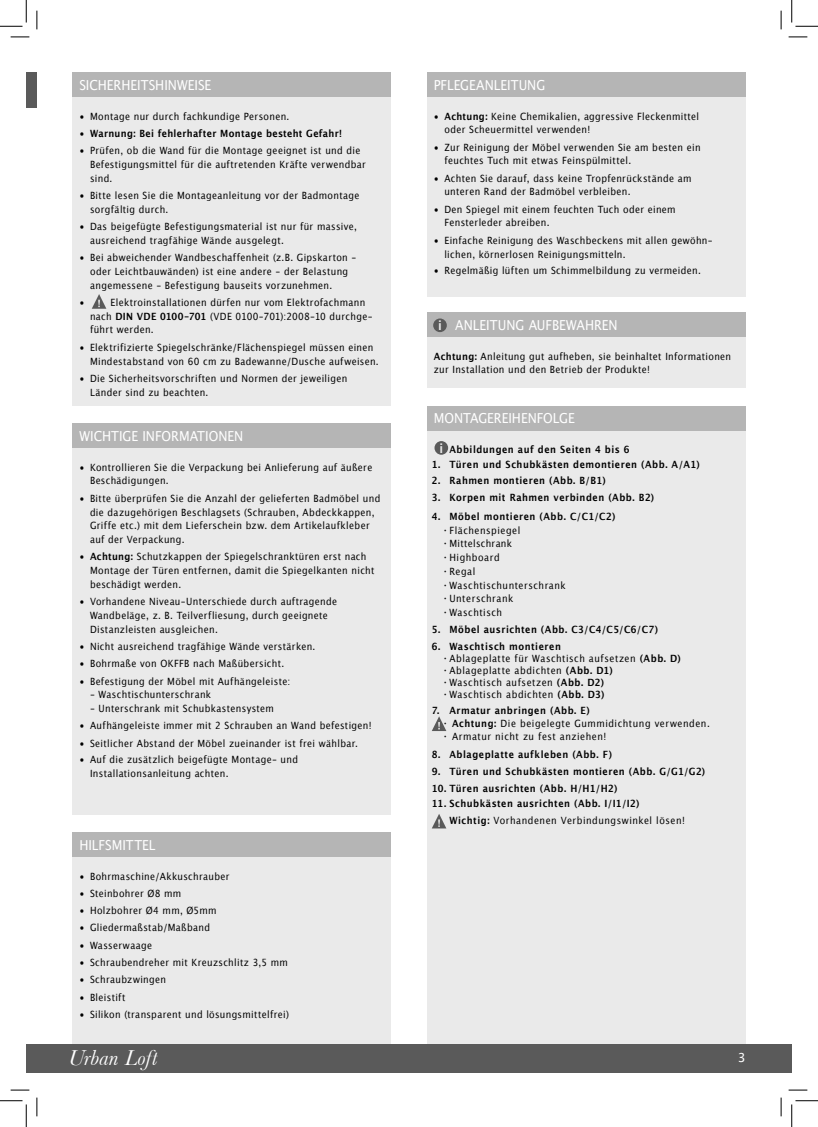
<style>
.page{position:relative;width:818px;height:1127px;background:#fff}
.page>*{position:absolute;margin:0;border:0;box-sizing:border-box;transform-origin:0 0}
.t1{font:italic 22.5px "Baskerville";letter-spacing:-.015em;color:#fff}
.t2{font:italic 22.5px "Baskerville";letter-spacing:.005em;color:#fff}
.Subheadline_1{font:13.75px "Lucida Grande";letter-spacing:-.005em;color:#fff;scale:.9 1}
.t3{font:700 12.88px "Lucida Grande";color:#eaeaea;scale:.9 1}
.t4{font:12.5px "Lucida Grande";color:#fff}
.Fließtext{font:10px/13.8px "Lucida Grande";letter-spacing:.04em;color:#000;scale:.9 1}
.Fließtext-2{font:700 10px "Lucida Grande";letter-spacing:.055em;color:#000;scale:.9 1}
.Fließtext-3{font:10px/12.5px "Lucida Grande";letter-spacing:.06em;color:#000;scale:.9 1}
.Fließtext-4{font:700 10px "Lucida Grande";letter-spacing:.035em;color:#000;scale:.9 1}
.s1{font-weight:400}
.s2{font-weight:700}
</style>
<div class="page">
<div style="left:26px;top:72px;width:11px;height:36px;background:#5a5a5a"></div>
<div style="left:72px;top:832px;width:319px;height:225px;background:#eaeaea"></div>
<div style="left:427px;top:420px;width:319px;height:634px;background:#eaeaea"></div>
<div style="left:72px;top:832px;width:319px;height:25px;background:#b5b5b5"></div>
<div style="left:72px;top:423px;width:319px;height:391px;background:#eaeaea"></div>
<div style="left:72px;top:72px;width:319px;height:333px;background:#eaeaea"></div>
<div style="left:72px;top:72px;width:319px;height:25px;background:#b5b5b5"></div>
<div style="left:427px;top:405px;width:319px;height:25px;background:#b5b5b5"></div>
<div style="left:434px;top:441px;width:14px;height:13px;background:#5a5a5a;border-radius:50%"></div>
<svg style="left:92px;top:294px;width:14px;height:15px"></svg>
<div style="left:427px;top:72px;width:319px;height:225px;background:#eaeaea"></div>
<div style="left:427px;top:312px;width:319px;height:76px;background:#eaeaea"></div>
<div style="left:427px;top:312px;width:319px;height:25px;background:#b5b5b5"></div>
<div style="left:433px;top:318px;width:14px;height:14px;background:#5a5a5a;border-radius:50%"></div>
<div style="left:427px;top:72px;width:319px;height:25px;background:#b5b5b5"></div>
<div style="left:72px;top:423px;width:319px;height:25px;background:#b5b5b5"></div>
<div style="left:26px;top:1043px;width:766px;height:29px;background:#5a5a5a"></div>
<svg style="left:432px;top:814px;width:14px;height:14px"></svg>
<svg style="left:432px;top:716px;width:14px;height:14px"></svg>
<svg style="left:11px;top:36px;width:18px;height:2px"></svg>
<svg style="left:788px;top:36px;width:19px;height:2px"></svg>
<svg style="left:11px;top:1089px;width:18px;height:1px"></svg>
<svg style="left:788px;top:1089px;width:19px;height:1px"></svg>
<svg style="left:36px;top:11px;width:2px;height:18px"></svg>
<svg style="left:36px;top:1097px;width:2px;height:18px"></svg>
<svg style="left:780px;top:11px;width:2px;height:18px"></svg>
<svg style="left:780px;top:1097px;width:2px;height:18px"></svg>
<svg style="left:0;top:0;width:27px;height:27px"></svg>
<svg style="left:0;top:1100px;width:27px;height:26px"></svg>
<svg style="left:791px;top:0;width:27px;height:27px"></svg>
<svg style="left:791px;top:1100px;width:27px;height:26px"></svg>
<p class="Subheadline_1" style="left:79px;top:76px;width:148px">SICHERHEITSHINWEISE</p>
<p class="Fließtext" style="left:79px;top:109px;width:235px">• Montage nur durch fachkundige Personen.</p>
<p class="Fließtext-4" style="left:79px;top:126px;width:293px"><span class="s1">•</span> Warnung: Bei fehlerhafter Montage besteht Gefahr!</p>
<p class="Fließtext" style="left:90px;top:144px;width:308px;text-indent:-11px">• Prüfen, ob die Wand für die Montage geeignet ist und die<br>Befestigungsmittel für die auftretenden Kräfte verwendbar sind.</p>
<p class="Fließtext" style="left:90px;top:189px;width:301px;text-indent:-11px">• Bitte lesen Sie die Montageanleitung vor der Badmontage sorgfältig durch.</p>
<p class="Fließtext" style="left:90px;top:220px;width:298px;text-indent:-11px">• Das beigefügte Befestigungsmaterial ist nur für massive, ausreichend tragfähige Wände ausgelegt.</p>
<p class="Fließtext" style="left:90px;top:251px;width:297px;text-indent:-11px">• Bei abweichender Wandbeschaffenheit (z.B. Gipskarton - oder Leichtbauwänden) ist eine andere - der Belastung angemessene - Befestigung bauseits vorzunehmen.</p>
<p class="Fließtext" style="left:79px;top:296px;width:7px">•</p>
<p class="Fließtext" style="left:90px;top:296px;width:316px;text-indent:20px">Elektroinstallationen dürfen nur vom Elektrofachmann nach <span class="s2">DIN VDE 0100-701</span> (VDE 0100-701):2008-10 durchge&shy;führt werden.</p>
<p class="Fließtext" style="left:90px;top:340px;width:322px;text-indent:-11px">• Elektrifizierte Spiegelschränke/Flächenspiegel müssen einen<br>Mindestabstand von 60 cm zu Badewanne/Dusche aufweisen.</p>
<p class="Fließtext" style="left:90px;top:372px;width:287px;text-indent:-11px">• Die Sicherheitsvorschriften und Normen der jeweiligen<br>Länder sind zu beachten.</p>
<p class="Subheadline_1" style="left:79px;top:426px;width:184px">WICHTIGE INFORMATIONEN</p>
<p class="Fließtext" style="left:90px;top:460px;width:315px;text-indent:-11px">• Kontrollieren Sie die Verpackung bei Anlieferung auf äußere<br>Beschädigungen.</p>
<p class="Fließtext" style="left:90px;top:491px;width:324px;text-indent:-11px">• Bitte überprüfen Sie die Anzahl der gelieferten Badmöbel und die dazugehörigen Beschlagsets (Schrauben, Abdeckkappen, Griffe etc.) mit dem Lieferschein bzw. dem Artikelaufkleber auf der Verpackung.</p>
<p class="Fließtext" style="left:90px;top:550px;width:318px;text-indent:-11px">• <span class="s2">Achtung:</span> Schutzkappen der Spiegelschranktüren erst nach<br>Montage der Türen entfernen, damit die Spiegelkanten nicht beschädigt werden.</p>
<p class="Fließtext" style="left:90px;top:595px;width:276px;text-indent:-11px">• Vorhandene Niveau-Unterschiede durch auftragende<br>Wandbeläge, z. B. Teilverfliesung, durch geeignete<br>Distanzleisten ausgleichen.</p>
<p class="Fließtext" style="left:79px;top:640px;width:264px">• Nicht ausreichend tragfähige Wände verstärken.</p>
<p class="Fließtext" style="left:79px;top:657px;width:229px">• Bohrmaße von OKFFB nach Maßübersicht.</p>
<p class="Fließtext" style="left:79px;top:674px;width:236px">• Befestigung der Möbel mit Aufhängeleiste:</p>
<p class="Fließtext" style="left:90px;top:688px;width:136px">- Waschtischunterschrank</p>
<p class="Fließtext" style="left:90px;top:702px;width:206px">- Unterschrank mit Schubkastensystem</p>
<p class="Fließtext" style="left:79px;top:719px;width:326px">• Aufhängeleiste immer mit 2 Schrauben an Wand befestigen!</p>
<p class="Fließtext" style="left:79px;top:736px;width:311px">• Seitlicher Abstand der Möbel zueinander ist frei wählbar.</p>
<p class="Fließtext" style="left:90px;top:753px;width:233px;text-indent:-11px">• Auf die zusätzlich beigefügte Montage- und<br>Installationsanleitung achten.</p>
<p class="Subheadline_1" style="left:79px;top:835px;width:86px">HILFSMITTEL</p>
<p class="Fließtext" style="left:79px;top:869px;width:168px">• Bohrmaschine/Akkuschrauber</p>
<p class="Fließtext" style="left:79px;top:886px;width:115px">• Steinbohrer Ø8 mm</p>
<p class="Fließtext" style="left:79px;top:903px;width:154px">• Holzbohrer Ø4 mm, Ø5mm</p>
<p class="Fließtext" style="left:79px;top:921px;width:147px">• Gliedermaßstab/Maßband</p>
<p class="Fließtext" style="left:79px;top:938px;width:82px">• Wasserwaage</p>
<p class="Fließtext" style="left:79px;top:955px;width:233px">• Schraubendreher mit Kreuzschlitz 3,5 mm</p>
<p class="Fließtext" style="left:79px;top:973px;width:98px">• Schraubzwingen</p>
<p class="Fließtext" style="left:79px;top:990px;width:53px">• Bleistift</p>
<p class="Fließtext" style="left:79px;top:1007px;width:234px">• Silikon (transparent und lösungsmittelfrei)</p>
<p class="Subheadline_1" style="left:434px;top:76px;width:125px">PFLEGEANLEITUNG</p>
<p class="Fließtext" style="left:444px;top:109px;width:285px;text-indent:-11px">• <span class="s2">Achtung:</span> Keine Chemikalien, aggressive Fleckenmittel oder Scheuermittel verwenden!</p>
<p class="Fließtext" style="left:444px;top:140px;width:286px;text-indent:-11px">• Zur Reinigung der Möbel verwenden Sie am besten ein feuchtes Tuch mit etwas Feinspülmittel.</p>
<p class="Fließtext" style="left:444px;top:172px;width:276px;text-indent:-11px">• Achten Sie darauf, dass keine Tropfenrückstände am unteren Rand der Badmöbel verbleiben.</p>
<p class="Fließtext" style="left:444px;top:203px;width:258px;text-indent:-11px">• Den Spiegel mit einem feuchten Tuch oder einem<br>Fensterleder abreiben.</p>
<p class="Fließtext" style="left:444px;top:234px;width:300px;text-indent:-11px">• Einfache Reinigung des Waschbeckens mit allen gewöhn&shy;lichen, körnerlosen Reinigungsmitteln.</p>
<p class="Fließtext" style="left:434px;top:263px;width:298px">• Regelmäßig lüften um Schimmelbildung zu vermeiden.</p>
<p class="t3" style="left:438px;top:317px;width:6px">i</p>
<p class="Subheadline_1" style="left:455px;top:316px;width:182px">ANLEITUNG AUFBEWAHREN</p>
<p class="Fließtext" style="left:434px;top:349px;width:332px"><span class="s2">Achtung:</span> Anleitung gut aufheben, sie beinhaltet Informationen zur Installation und den Betrieb der Produkte!</p>
<p class="Subheadline_1" style="left:434px;top:409px;width:158px">MONTAGEREIHENFOLGE</p>
<p class="t3" style="left:439px;top:439px;width:6px">i</p>
<p class="Fließtext-2" style="left:449px;top:442px;width:202px">Abbildungen auf den Seiten 4 bis 6</p>
<p class="Fließtext-2" style="left:432px;top:458px;width:299px">1. Türen und Schubkästen demontieren (Abb. A/A1)</p>
<p class="Fließtext-2" style="left:432px;top:473px;width:195px">2. Rahmen montieren (Abb. B/B1)</p>
<p class="Fließtext-2" style="left:432px;top:490px;width:249px">3. Korpen mit Rahmen verbinden (Abb. B2)</p>
<p class="Fließtext" style="left:442px;top:509px;width:194px;text-indent:-11px"><span class="s2">4. Möbel montieren (Abb. C/C1/C2)<br></span>٠Flächenspiegel<br>٠ Mittelschrank<br>٠Highboard<br>٠Regal<br>٠Waschtischunterschrank<br>٠Unterschrank<br>٠Waschtisch</p>
<p class="Fließtext-2" style="left:432px;top:623px;width:253px">5. Möbel ausrichten (Abb. C3/C4/C5/C6/C7)</p>
<p class="Fließtext" style="left:442px;top:641px;width:267px;line-height:11.9px;text-indent:-11px"><span class="s2">6. Waschtisch montieren<br></span>٠Ablageplatte für Waschtisch aufsetzen <span class="s2">(Abb. D)<br></span>٠Ablageplatte abdichten <span class="s2">(Abb. D1)<br></span>٠Waschtisch aufsetzen <span class="s2">(Abb. D2)<br></span>٠Waschtisch abdichten <span class="s2">(Abb. D3)</span></p>
<p class="Fließtext-3" style="left:442px;top:704px;width:299px;text-indent:-11px"><span class="s2">7. Armatur anbringen (Abb. E)<br></span>٠ <span class="s2">Achtung:</span> Die beigelegte Gummidichtung verwenden.</p>
<p class="Fließtext" style="left:442px;top:730px;width:184px">٠ Armatur nicht zu fest anziehen!</p>
<p class="Fließtext-2" style="left:432px;top:747px;width:202px">8. Ablageplatte aufkleben (Abb. F)</p>
<p class="Fließtext-2" style="left:432px;top:764px;width:305px">9. Türen und Schubkästen montieren (Abb. G/G1/G2)</p>
<p class="Fließtext-2" style="left:432px;top:781px;width:208px">10. Türen ausrichten (Abb. H/H1/H2)</p>
<p class="Fließtext-2" style="left:432px;top:796px;width:232px">11. Schubkästen ausrichten (Abb. I/I1/I2)</p>
<p class="Fließtext" style="left:449px;top:814px;width:263px"><span class="s2">Wichtig:</span> Vorhandenen Verbindungswinkel lösen!</p>
<p class="t2" style="left:68px;top:1044px;width:78px">Slim Line</p>
<p class="t1" style="left:68px;top:1044px;width:90px">Urban Loft</p>
<p class="t4" style="left:738px;top:1049px;width:9px">3</p>
</div>
